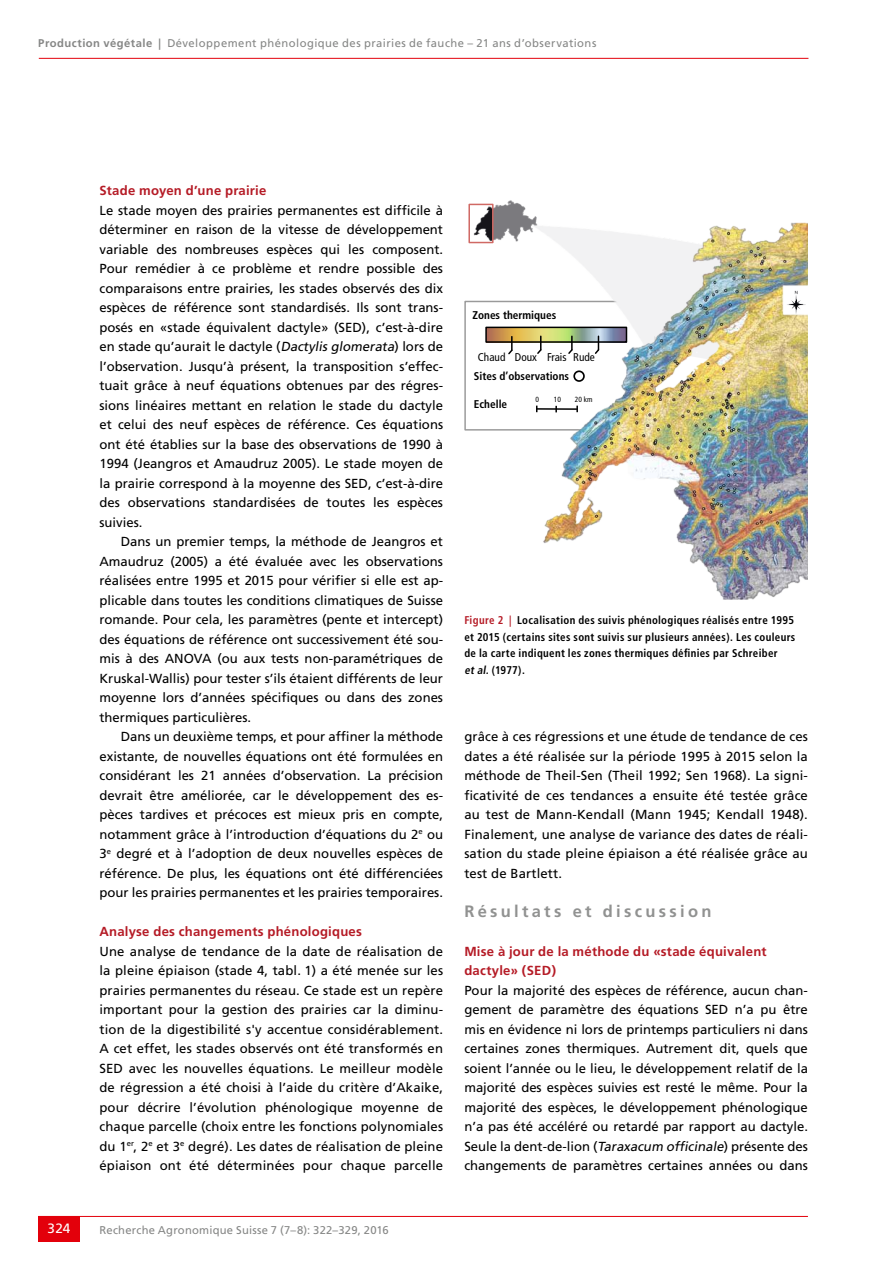
<style>
.page{position:relative;width:893px;height:1263px;background:#fff}
.page>*{position:absolute;margin:0;border:0;box-sizing:border-box;transform-origin:0 0}
.t1{font:700 16.5px "Frutiger";letter-spacing:.2em;color:#919291}
.t2{font:13.5px "Frutiger LT Std";color:#fff}
.t3{font:13.2px/19.5px "Frutiger";color:#000;text-align:justify}
.t4{font:700 13.2px/19.5px "Frutiger";letter-spacing:.015em;color:#b51b26}
.t5{font:700 condensed 11.25px/16.5px "Frutiger";letter-spacing:.03em;color:#000}
.t6{font:11.25px "Frutiger LT Std";letter-spacing:.035em;color:#868786}
.t7{font:700 condensed 11.25px "Frutiger";color:#000}
.t8{font:condensed 11.25px "Frutiger";color:#000}
.t9{font:condensed 7.5px "Frutiger";color:#000}
.s1{font-weight:700}
.s2{font-style:italic}
.s3{color:#b51b26}
</style>
<div class="page">
<hr style="left:39px;top:58px;width:769px;height:1px;background:#e3000b">
<hr style="left:38px;top:1216px;width:770px;height:1px;background:#e3000b">
<div style="left:38px;top:1216px;width:42px;height:26px;background:#e3000b"></div>
<svg style="left:488px;top:330px;width:26px;height:10px"></svg>
<div style="left:485px;top:327px;width:142px;height:16px;border:2px solid #000"></div>
<svg style="left:507px;top:337px;width:7px;height:18px"></svg>
<img style="left:472px;top:200px;width:54px;height:44px">
<div style="left:468px;top:204px;width:26px;height:39px;border:2px solid #d06964"></div>
<img style="left:514px;top:215px;width:24px;height:139px">
<img style="left:538px;top:223px;width:270px;height:377px">
<hr style="left:537px;top:408px;width:40px;height:2px;background:#000">
<svg style="left:576px;top:406px;width:2px;height:6px"></svg>
<p class="t6" style="left:38px;top:36px;width:560px"><span class="s1">Production végétale |</span> Développement phénologique des prairies de fauche – 21 ans d’observations</p>
<p class="t2" style="left:48px;top:1221px;width:24px">324</p>
<p class="t4" style="left:99px;top:181px;width:168px">Stade moyen d’une prairie</p>
<p class="t3" style="left:99px;top:200px;width:345px">Le stade moyen des prairies permanentes est difficile à déterminer en raison de la vitesse de développement variable des nombreuses espèces qui les composent.<br>Pour remédier à ce problème et rendre possible des comparaisons entre prairies, les stades observés des dix espèces de référence sont standardisés. Ils sont trans&shy;posés en «stade équivalent dactyle» (SED), c’est-à-dire en stade qu’aurait le dactyle (<span class="s2">Dactylis glomerata</span>) lors de l’observation. Jusqu’à présent, la transposition s’effec&shy;tuait grâce à neuf équations obtenues par des régres&shy;sions linéaires mettant en relation le stade du dactyle et celui des neuf espèces de référence. Ces équations ont été établies sur la base des observations de 1990 à 1994 (Jeangros et Amaudruz 2005). Le stade moyen de la prairie correspond à la moyenne des SED, c’est-à-dire des observations standardisées de toutes les espèces suivies.</p>
<p class="t3" style="left:100px;top:532px;width:345px;text-indent:21px">Dans un premier temps, la méthode de Jeangros et Amaudruz (2005) a été évaluée avec les observations réalisées entre 1995 et 2015 pour vérifier si elle est ap&shy;plicable dans toutes les conditions climatiques de Suisse romande. Pour cela, les paramètres (pente et intercept) des équations de référence ont successivement été sou&shy;mis à des ANOVA (ou aux tests non-paramétriques de Kruskal-Wallis) pour tester s’ils étaient différents de leur moyenne lors d’années spécifiques ou dans des zones thermiques particulières.</p>
<p class="t3" style="left:99px;top:727px;width:345px;text-indent:21px">Dans un deuxième temps, et pour affiner la méthode existante, de nouvelles équations ont été formulées en considérant les 21 années d’observation. La précision devrait être améliorée, car le développement des es&shy;pèces tardives et précoces est mieux pris en compte, notamment grâce à l’introduction d’équations du 2<sup>e</sup> ou 3<sup>e</sup> degré et à l’adoption de deux nouvelles espèces de référence. De plus, les équations ont été différenciées pour les prairies permanentes et les prairies temporaires.</p>
<p class="t4" style="left:99px;top:922px;width:264px">Analyse des changements phénologiques</p>
<p class="t3" style="left:99px;top:941px;width:345px">Une analyse de tendance de la date de réalisation de la pleine épiaison (stade 4, tabl. 1) a été menée sur les prairies permanentes du réseau. Ce stade est un repère important pour la gestion des prairies car la diminu&shy;tion de la digestibilité s'y accentue considérablement.<br>A cet effet, les stades observés ont été transformés en SED avec les nouvelles équations. Le meilleur modèle de régression a été choisi à l’aide du critère d’Akaike, pour décrire l’évolution phénologique moyenne de chaque parcelle (choix entre les fonctions polynomiales du 1<sup>er</sup>, 2<sup>e</sup> et 3<sup>e</sup> degré). Les dates de réalisation de pleine épiaison ont été déterminées pour chaque parcelle</p>
<p class="t6" style="left:99px;top:1223px;width:291px">Recherche Agronomique Suisse 7 (7–8): 322–329, 2016</p>
<p class="t7" style="left:472px;top:308px;width:85px">Zones thermiques</p>
<p class="t8" style="left:478px;top:350px;width:29px">Chaud</p>
<p class="t9" style="left:535px;top:395px;width:5px">0</p>
<p class="t9" style="left:554px;top:395px;width:9px">10</p>
<p class="t9" style="left:575px;top:395px;width:19px">20 km</p>
<p class="t8" style="left:515px;top:350px;width:82px">Doux Frais Rude</p>
<p class="t7" style="left:474px;top:369px;width:97px">Sites d’observations</p>
<p class="t7" style="left:474px;top:397px;width:35px">Echelle</p>
<p class="t5" style="left:464px;top:612px;width:333px"><span class="s3">Figure 2 |</span> Localisation des suivis phénologiques réalisés entre 1995 et 2015 (certains sites sont suivis sur plusieurs années). Les couleurs de la carte indiquent les zones thermiques définies par Schreiber<br><span class="s2">et al.</span> (1977).</p>
<p class="t3" style="left:464px;top:727px;width:345px">grâce à ces régressions et une étude de tendance de ces dates a été réalisée sur la période 1995 à 2015 selon la méthode de Theil-Sen (Theil 1992; Sen 1968). La signi&shy;ficativité de ces tendances a ensuite été testée grâce au test de Mann-Kendall (Mann 1945; Kendall 1948).<br>Finalement, une analyse de variance des dates de réali&shy;sation du stade pleine épiaison a été réalisée grâce au test de Bartlett.</p>
<p class="t1" style="left:464px;top:901px;width:249px">Résultats et discussion</p>
<p class="t4" style="left:464px;top:941px;width:304px">Mise à jour de la méthode du «stade équivalent dactyle» (SED)</p>
<p class="t3" style="left:464px;top:980px;width:345px">Pour la majorité des espèces de référence, aucun chan&shy;gement de paramètre des équations SED n’a pu être mis en évidence ni lors de printemps particuliers ni dans certaines zones thermiques. Autrement dit, quels que soient l’année ou le lieu, le développement relatif de la majorité des espèces suivies est resté le même. Pour la majorité des espèces, le développement phénologique n’a pas été accéléré ou retardé par rapport au dactyle.<br>Seule la dent-de-lion (<span class="s2">Taraxacum officinale</span>) présente des changements de paramètres certaines années ou dans</p>
</div>
